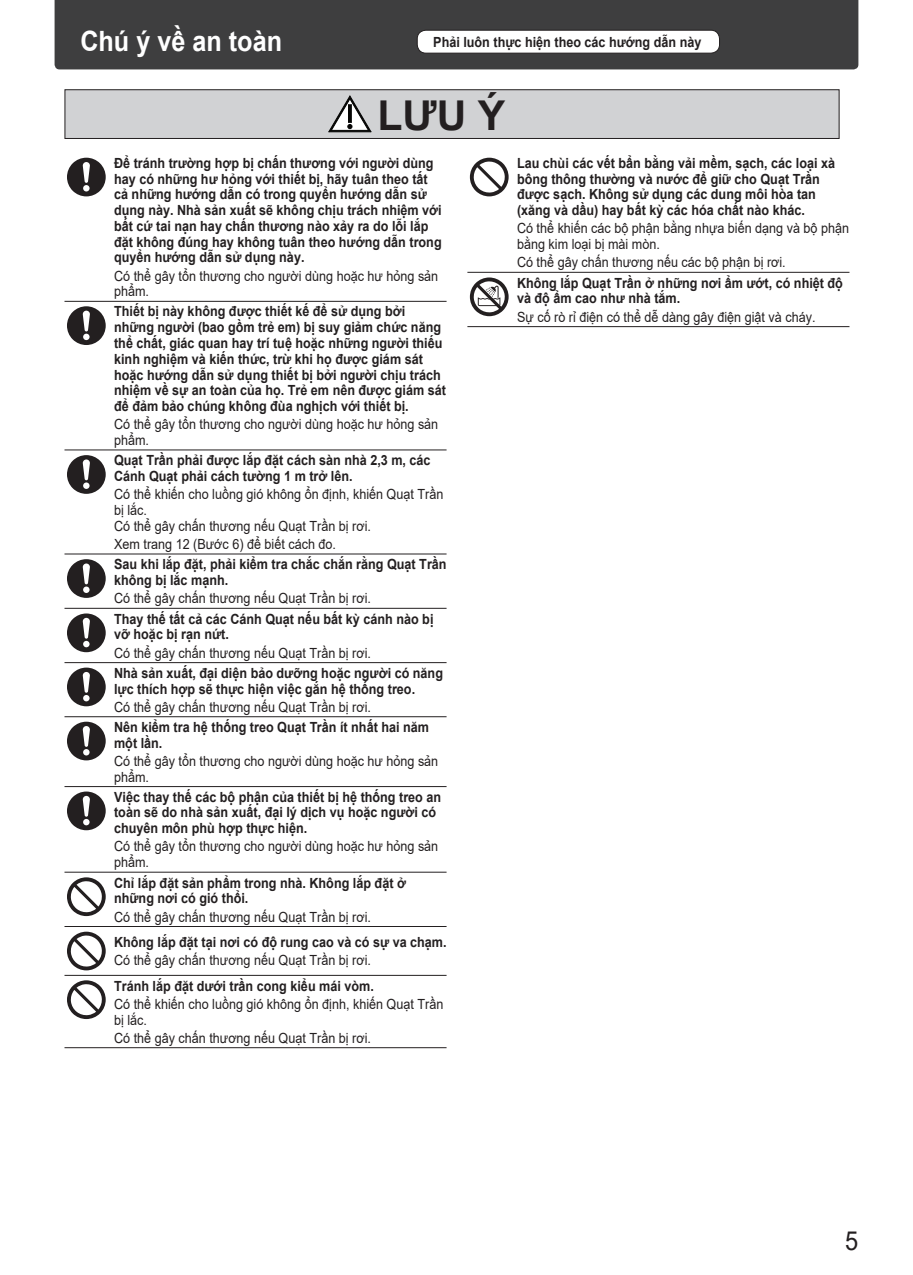
<style>
.page{position:relative;width:913px;height:1275px;background:#fff}
.page>*{position:absolute;margin:0;border:0;box-sizing:border-box;transform-origin:0 0}
.t1{font:700 41.12px "Arial";color:#231f20}
.t2{font:700 28px "Arial";color:#fff;scale:.9 1}
.t3{font:26.25px "Arial";color:#231f20;scale:.9 1}
.t4{font:700 14px/15.8px "Arial";color:#231f20;scale:.9 1}
.t5{font:14px/15.8px "Arial";color:#231f20;scale:.9 1}
</style>
<div class="page">
<div style="left:55px;top:0;width:803px;height:69px;background:#3e3e3f"></div>
<div style="left:417px;top:30px;width:302px;height:23px;background:#fff;border-radius:9px"></div>
<div style="left:417px;top:30px;width:303px;height:24px;border:1px solid #231f20;border-radius:9px"></div>
<div style="left:65px;top:90px;width:774px;height:48px;background:#d1d2d4"></div>
<div style="left:64px;top:89px;width:775px;height:50px;border:1px solid #231f20"></div>
<svg style="left:329px;top:96px;width:42px;height:36px"></svg>
<hr style="left:64px;top:301px;width:382px;height:1px;background:#231f20">
<hr style="left:64px;top:450px;width:382px;height:1px;background:#231f20">
<svg style="left:67px;top:158px;width:39px;height:38px"></svg>
<svg style="left:67px;top:306px;width:39px;height:39px"></svg>
<hr style="left:64px;top:554px;width:382px;height:1px;background:#231f20">
<svg style="left:67px;top:455px;width:39px;height:39px"></svg>
<hr style="left:64px;top:608px;width:382px;height:1px;background:#231f20">
<svg style="left:67px;top:559px;width:39px;height:39px"></svg>
<hr style="left:64px;top:662px;width:382px;height:1px;background:#231f20">
<hr style="left:64px;top:716px;width:382px;height:1px;background:#231f20">
<hr style="left:64px;top:786px;width:382px;height:1px;background:#231f20">
<hr style="left:64px;top:872px;width:382px;height:1px;background:#231f20">
<svg style="left:67px;top:613px;width:39px;height:39px"></svg>
<svg style="left:67px;top:668px;width:39px;height:38px"></svg>
<svg style="left:67px;top:722px;width:39px;height:38px"></svg>
<svg style="left:67px;top:791px;width:39px;height:39px"></svg>
<hr style="left:64px;top:926px;width:382px;height:1px;background:#231f20">
<svg style="left:67px;top:877px;width:39px;height:39px"></svg>
<hr style="left:64px;top:1047px;width:382px;height:1px;background:#231f20">
<hr style="left:64px;top:975px;width:382px;height:1px;background:#231f20">
<svg style="left:67px;top:932px;width:39px;height:38px"></svg>
<svg style="left:67px;top:980px;width:39px;height:39px"></svg>
<hr style="left:467px;top:272px;width:382px;height:1px;background:#231f20">
<svg style="left:470px;top:158px;width:38px;height:38px"></svg>
<hr style="left:467px;top:326px;width:382px;height:1px;background:#231f20">
<svg style="left:470px;top:277px;width:38px;height:39px"></svg>
<h2 class="t2" style="left:80px;top:26px;width:226px">Chú ý về an toàn</h2>
<p class="t4" style="left:433px;top:34px;width:299px">Phải luôn thực hiện theo các hướng dẫn này</p>
<h1 class="t1" style="left:377px;top:93px;width:129px">LƯU Ý</h1>
<p class="t4" style="left:114px;top:155px;width:365px">Để tránh trường hợp bị chấn thương với người dùng hay có những hư hỏng với thiết bị, hãy tuân theo tất cả những hướng dẫn có trong quyển hướng dẫn sử dụng này. Nhà sản xuất sẽ không chịu trách nhiệm với bất cứ tai nạn hay chấn thương nào xảy ra do lỗi lắp đặt không đúng hay không tuân theo hướng dẫn trong quyển hướng dẫn sử dụng này.</p>
<p class="t5" style="left:114px;top:268px;width:362px">Có thể gây tổn thương cho người dùng hoặc hư hỏng sản phẩm.</p>
<p class="t4" style="left:114px;top:304px;width:370px">Thiết bị này không được thiết kế để sử dụng bởi những người (bao gồm trẻ em) bị suy giảm chức năng thể chất, giác quan hay trí tuệ hoặc những người thiếu kinh nghiệm và kiến thức, trừ khi họ được giám sát hoặc hướng dẫn sử dụng thiết bị bởi người chịu trách nhiệm về sự an toàn của họ. Trẻ em nên được giám sát để đảm bảo chúng không đùa nghịch với thiết bị.</p>
<p class="t5" style="left:114px;top:416px;width:362px">Có thể gây tổn thương cho người dùng hoặc hư hỏng sản phẩm.</p>
<p class="t4" style="left:114px;top:453px;width:353px">Quạt Trần phải được lắp đặt cách sàn nhà 2,3 m, các<br>Cánh Quạt phải cách tường 1 m trở lên.</p>
<p class="t5" style="left:114px;top:487px;width:367px">Có thể khiến cho luồng gió không ổn định, khiến Quạt Trần bị lắc.<br>Có thể gây chấn thương nếu Quạt Trần bị rơi.</p>
<p class="t5" style="left:114px;top:536px;width:248px">Xem trang 12 (Bước 6) để biết cách đo.</p>
<p class="t4" style="left:114px;top:557px;width:371px">Sau khi lắp đặt, phải kiểm tra chắc chắn rằng Quạt Trần không bị lắc mạnh.</p>
<p class="t5" style="left:114px;top:591px;width:287px">Có thể gây chấn thương nếu Quạt Trần bị rơi.</p>
<p class="t4" style="left:114px;top:611px;width:356px">Thay thế tất cả các Cánh Quạt nếu bất kỳ cánh nào bị vỡ hoặc bị rạn nứt.</p>
<p class="t5" style="left:114px;top:645px;width:287px">Có thể gây chấn thương nếu Quạt Trần bị rơi.</p>
<p class="t4" style="left:114px;top:665px;width:367px">Nhà sản xuất, đại diện bảo dưỡng hoặc người có năng lực thích hợp sẽ thực hiện việc gắn hệ thống treo.</p>
<p class="t5" style="left:114px;top:699px;width:287px">Có thể gây chấn thương nếu Quạt Trần bị rơi.</p>
<p class="t4" style="left:114px;top:719px;width:351px">Nên kiểm tra hệ thống treo Quạt Trần ít nhất hai năm một lần.</p>
<p class="t5" style="left:114px;top:753px;width:362px">Có thể gây tổn thương cho người dùng hoặc hư hỏng sản phẩm.</p>
<p class="t4" style="left:114px;top:789px;width:365px">Việc thay thế các bộ phận của thiết bị hệ thống treo an toàn sẽ do nhà sản xuất, đại lý dịch vụ hoặc người có chuyên môn phù hợp thực hiện.</p>
<p class="t5" style="left:114px;top:839px;width:362px">Có thể gây tổn thương cho người dùng hoặc hư hỏng sản phẩm.</p>
<p class="t4" style="left:114px;top:875px;width:326px">Chỉ lắp đặt sản phẩm trong nhà. Không lắp đặt ở những nơi có gió thổi.</p>
<p class="t5" style="left:114px;top:909px;width:287px">Có thể gây chấn thương nếu Quạt Trần bị rơi.</p>
<p class="t4" style="left:114px;top:934px;width:371px">Không lắp đặt tại nơi có độ rung cao và có sự va chạm.</p>
<p class="t5" style="left:114px;top:952px;width:287px">Có thể gây chấn thương nếu Quạt Trần bị rơi.</p>
<p class="t4" style="left:114px;top:978px;width:290px">Tránh lắp đặt dưới trần cong kiểu mái vòm.</p>
<p class="t5" style="left:114px;top:996px;width:367px">Có thể khiến cho luồng gió không ổn định, khiến Quạt Trần bị lắc.</p>
<p class="t5" style="left:114px;top:1030px;width:287px">Có thể gây chấn thương nếu Quạt Trần bị rơi.</p>
<p class="t4" style="left:517px;top:155px;width:355px">Lau chùi các vết bẩn bằng vải mềm, sạch, các loại xà bông thông thường và nước để giữ cho Quạt Trần được sạch. Không sử dụng các dung môi hòa tan (xăng và dầu) hay bất kỳ các hóa chất nào khác.</p>
<p class="t5" style="left:517px;top:221px;width:370px">Có thể khiến các bộ phận bằng nhựa biến dạng và bộ phận bằng kim loại bị mài mòn.</p>
<p class="t5" style="left:517px;top:255px;width:300px">Có thể gây chấn thương nếu các bộ phận bị rơi.</p>
<p class="t4" style="left:517px;top:275px;width:364px">Không lắp Quạt Trần ở những nơi ẩm ướt, có nhiệt độ và độ ẩm cao như nhà tắm.</p>
<p class="t5" style="left:517px;top:309px;width:333px">Sự cố rò rỉ điện có thể dễ dàng gây điện giật và cháy.</p>
<h3 class="t3" style="left:845px;top:1226px;width:16px">5</h3>
</div>
